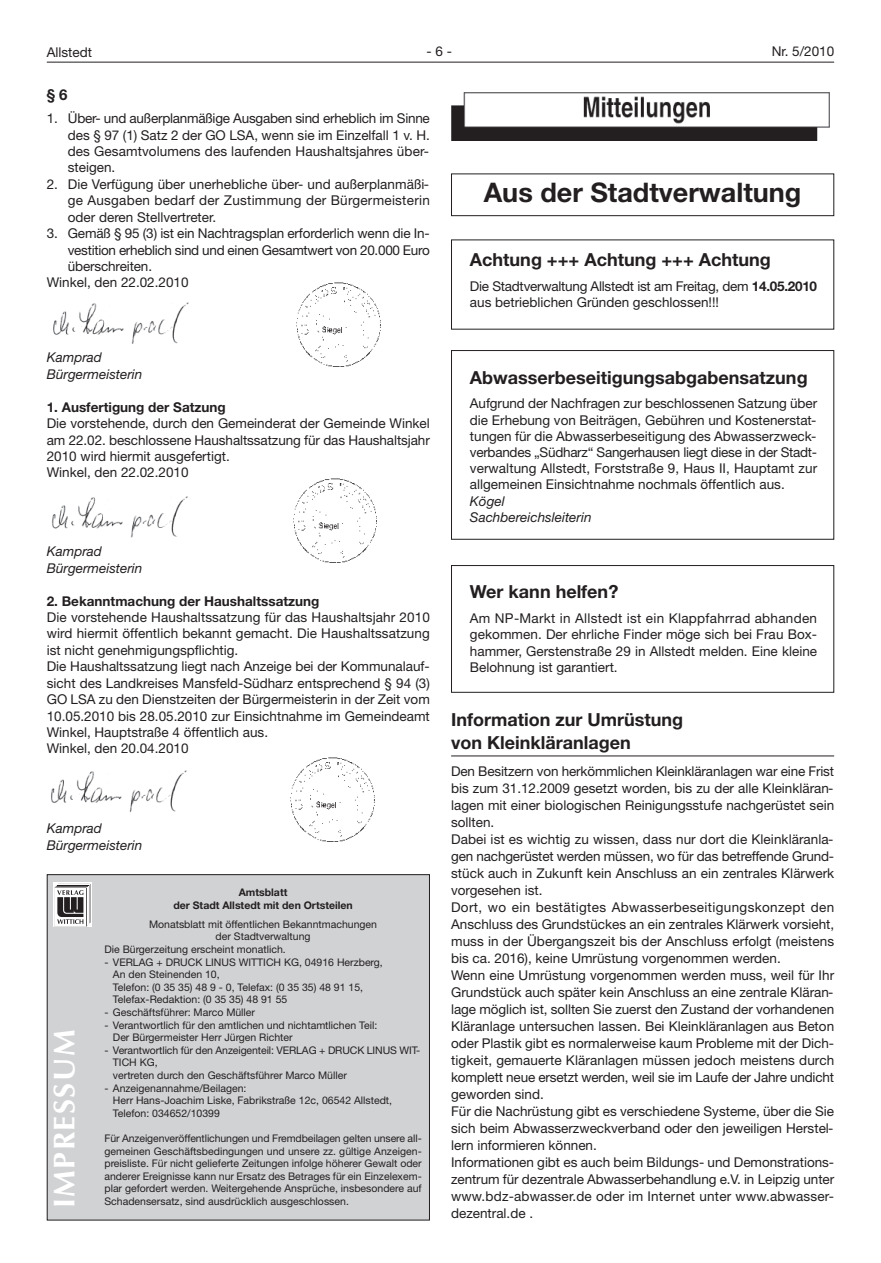
<style>
.page{position:relative;width:881px;height:1263px;background:#fff}
.page>*{position:absolute;margin:0;border:0;box-sizing:border-box;transform-origin:0 0}
.t1{font:700 30px "Optima";letter-spacing:.05em;color:#fff}
.t2{font:700 27px "Helvetica Neue LT";color:#231f20}
.t3{font:700 18px/22.4px "Helvetica Neue LT";color:#231f20}
.t4{font:700 15px "Helvetica Neue LT";color:#231f20}
.t5{font:13.5px/17px "Helvetica Neue LT";color:#231f20;text-align:justify}
.t6{font:13.5px/16.2px "Helvetica Neue LT";letter-spacing:-.02em;color:#231f20}
.t7{font:italic 13.5px/16.5px "Helvetica Neue LT";color:#231f20}
.t8{font:700 13.5px "Helvetica Neue LT";color:#231f20}
.t9{font:10.5px/12.6px "Helvetica Neue LT";color:#231f20}
.t10{font:700 10.5px/12.6px "Helvetica Neue LT";color:#231f20;text-align:center}
.s1{font-weight:700}
</style>
<div class="page">
<div style="left:451px;top:565px;width:382px;height:128px;border:1px solid #231f20"></div>
<div style="left:451px;top:350px;width:382px;height:190px;border:1px solid #231f20"></div>
<hr style="left:47px;top:62px;width:786px;height:1px;background:#231f20">
<img style="left:51px;top:770px;width:136px;height:43px">
<img style="left:51px;top:496px;width:137px;height:42px">
<img style="left:53px;top:302px;width:136px;height:42px">
<img style="left:451px;top:93px;width:378px;height:48px">
<img style="left:290px;top:757px;width:85px;height:85px">
<img style="left:293px;top:478px;width:84px;height:85px">
<img style="left:296px;top:282px;width:85px;height:85px">
<div style="left:47px;top:875px;width:382px;height:345px;background:#d1d2d4"></div>
<div style="left:47px;top:874px;width:382px;height:346px;border:1px solid #231f20"></div>
<svg style="left:53px;top:882px;width:38px;height:45px"></svg>
<svg style="left:54px;top:884px;width:37px;height:43px;background:#a09f9f"></svg>
<div style="left:451px;top:174px;width:382px;height:42px;border:1px solid #231f20"></div>
<hr style="left:451px;top:755px;width:382px;height:1px;background:#231f20">
<p class="t5" style="left:47px;top:45px;width:47px">Allstedt</p>
<p class="t5" style="left:426px;top:44px;width:27px">-6-</p>
<p class="t5" style="left:771px;top:44px;width:64px">Nr. 5/2010</p>
<p class="t4" style="left:47px;top:89px;width:22px">§ 6</p>
<p class="t5" style="left:68px;top:111px;width:363px;line-height:16.5px;text-indent:-21px">1. Über- und außerplanmäßige Ausgaben sind erheblich im Sinne des § 97 (1) Satz 2 der GO LSA, wenn sie im Einzelfall 1 v. H. des Gesamtvolumens des laufenden Haushaltsjahres über&shy;steigen.</p>
<p class="t5" style="left:68px;top:177px;width:363px;line-height:16.5px;text-indent:-21px">2. Die Verfügung über unerhebliche über- und außerplanmäßi&shy;ge Ausgaben bedarf der Zustimmung der Bürgermeisterin oder deren Stellvertreter.</p>
<p class="t5" style="left:47px;top:226px;width:384px">3. Gemäß § 95 (3) ist ein Nachtragsplan erforderlich wenn die In-</p>
<p class="t6" style="left:68px;top:243px;width:363px">vestition erheblich sind und einen Gesamtwert von 20.000 Euro</p>
<p class="t5" style="left:68px;top:259px;width:86px">überschreiten.</p>
<p class="t5" style="left:47px;top:275px;width:143px">Winkel, den 22.02.2010</p>
<h2 class="t2" style="left:483px;top:182px;width:319px">Aus der Stadtverwaltung</h2>
<h3 class="t3" style="left:470px;top:250px;width:302px">Achtung +++ Achtung +++ Achtung</h3>
<p class="t6" style="left:470px;top:279px;width:348px">Die Stadtverwaltung Allstedt ist am Freitag, dem <span class="s1">14.05.2010 </span>aus betrieblichen Gründen geschlossen!!!</p>
<p class="t7" style="left:47px;top:351px;width:97px">Kamprad<br>Bürgermeisterin</p>
<p class="t8" style="left:47px;top:402px;width:180px">1. Ausfertigung der Satzung</p>
<p class="t5" style="left:47px;top:416px;width:384px;line-height:16.5px;text-align:left">Die vorstehende, durch den Gemeinderat der Gemeinde Winkel am 22.02. beschlossene Haushaltssatzung für das Haushaltsjahr 2010 wird hiermit ausgefertigt.<br>Winkel, den 22.02.2010</p>
<p class="t7" style="left:47px;top:544px;width:97px">Kamprad<br>Bürgermeisterin</p>
<p class="t8" style="left:47px;top:596px;width:274px">2. Bekanntmachung der Haushaltssatzung</p>
<p class="t5" style="left:47px;top:610px;width:384px;line-height:16.5px;text-align:left">Die vorstehende Haushaltssatzung für das Haushaltsjahr 2010 wird hiermit öffentlich bekannt gemacht. Die Haushaltssatzung ist nicht genehmigungspflichtig.<br>Die Haushaltssatzung liegt nach Anzeige bei der Kommunalauf&shy;sicht des Landkreises Mansfeld-Südharz entsprechend § 94 (3)<br>GO LSA zu den Dienstzeiten der Bürgermeisterin in der Zeit vom 10.05.2010 bis 28.05.2010 zur Einsichtnahme im Gemeindeamt Winkel, Hauptstraße 4 öffentlich aus.<br>Winkel, den 20.04.2010</p>
<p class="t7" style="left:47px;top:822px;width:97px">Kamprad<br>Bürgermeisterin</p>
<h1 class="t1" style="left:52px;top:1208px;width:180px;rotate:-90deg">IMPRESSUM</h1>
<p class="t10" style="left:173px;top:887px;width:181px">Amtsblatt<br>der Stadt Allstedt mit den Ortsteilen</p>
<p class="t9" style="left:149px;top:919px;width:229px">Monatsblatt mit öffentlichen Bekanntmachungen</p>
<p class="t9" style="left:215px;top:931px;width:96px">der Stadtverwaltung</p>
<p class="t9" style="left:104px;top:944px;width:183px">Die Bürgerzeitung erscheint monatlich.</p>
<p class="t9" style="left:113px;top:956px;width:271px;text-indent:-9px">- VERLAG + DRUCK LINUS WITTICH KG, 04916 Herzberg, An den Steinenden 10,<br>Telefon: (0 35 35) 48 9 - 0, Telefax: (0 35 35) 48 91 15, Telefax-Redaktion: (0 35 35) 48 91 55</p>
<p class="t9" style="left:104px;top:1007px;width:152px">- Geschäftsführer: Marco Müller</p>
<p class="t9" style="left:113px;top:1019px;width:266px;text-indent:-9px">- Verantwortlich für den amtlichen und nichtamtlichen Teil:<br>Der Bürgermeister Herr Jürgen Richter</p>
<p class="t9" style="left:113px;top:1045px;width:309px;text-indent:-9px">- Verantwortlich für den Anzeigenteil: VERLAG + DRUCK LINUS WIT-<br>TICH KG,<br>vertreten durch den Geschäftsführer Marco Müller</p>
<p class="t9" style="left:113px;top:1082px;width:281px;text-indent:-9px">- Anzeigenannahme/Beilagen:<br>Herr Hans-Joachim Liske, Fabrikstraße 12c, 06542 Allstedt,<br>Telefon: 034652/10399</p>
<p class="t9" style="left:104px;top:1133px;width:319px;text-align:justify">Für Anzeigenveröffentlichungen und Fremdbeilagen gelten unsere all&shy;gemeinen Geschäftsbedingungen und unsere zz. gültige Anzeigen&shy;preisliste. Für nicht gelieferte Zeitungen infolge höherer Gewalt oder anderer Ereignisse kann nur Ersatz des Betrages für ein Einzelexem&shy;plar gefordert werden. Weitergehende Ansprüche, insbesondere auf Schadensersatz, sind ausdrücklich ausgeschlossen.</p>
<h3 class="t3" style="left:470px;top:368px;width:339px">Abwasserbeseitigungsabgabensatzung</h3>
<p class="t5" style="left:470px;top:397px;width:348px;line-height:16.2px">Aufgrund der Nachfragen zur beschlossenen Satzung über die Erhebung von Beiträgen, Gebühren und Kostenerstat&shy;tungen für die Abwasserbeseitigung des Abwasserzweck&shy;verbandes „Südharz“ Sangerhausen liegt diese in der Stadt&shy;verwaltung Allstedt, Forststraße 9, Haus II, Hauptamt zur allgemeinen Einsichtnahme nochmals öffentlich aus.</p>
<p class="t7" style="left:470px;top:494px;width:123px">Kögel<br>Sachbereichsleiterin</p>
<h3 class="t3" style="left:470px;top:582px;width:150px">Wer kann helfen?</h3>
<p class="t5" style="left:470px;top:611px;width:348px;line-height:16.2px">Am NP-Markt in Allstedt ist ein Klappfahrrad abhanden gekommen. Der ehrliche Finder möge sich bei Frau Box&shy;hammer, Gerstenstraße 29 in Allstedt melden. Eine kleine Belohnung ist garantiert.</p>
<h3 class="t3" style="left:451px;top:710px;width:233px">Information zur Umrüstung von Kleinkläranlagen</h3>
<p class="t5" style="left:451px;top:764px;width:384px;text-align:left">Den Besitzern von herkömmlichen Kleinkläranlagen war eine Frist bis zum 31.12.2009 gesetzt worden, bis zu der alle Kleinkläran&shy;lagen mit einer biologischen Reinigungsstufe nachgerüstet sein sollten.<br>Dabei ist es wichtig zu wissen, dass nur dort die Kleinkläranla&shy;gen nachgerüstet werden müssen, wo für das betreffende Grund&shy;stück auch in Zukunft kein Anschluss an ein zentrales Klärwerk vorgesehen ist.<br>Dort, wo ein bestätigtes Abwasserbeseitigungskonzept den Anschluss des Grundstückes an ein zentrales Klärwerk vorsieht, muss in der Übergangszeit bis der Anschluss erfolgt (meistens bis ca. 2016), keine Umrüstung vorgenommen werden.<br>Wenn eine Umrüstung vorgenommen werden muss, weil für Ihr Grundstück auch später kein Anschluss an eine zentrale Kläran&shy;lage möglich ist, sollten Sie zuerst den Zustand der vorhandenen Kläranlage untersuchen lassen. Bei Kleinkläranlagen aus Beton oder Plastik gibt es normalerweise kaum Probleme mit der Dich&shy;tigkeit, gemauerte Kläranlagen müssen jedoch meistens durch komplett neue ersetzt werden, weil sie im Laufe der Jahre undicht geworden sind.<br>Für die Nachrüstung gibt es verschiedene Systeme, über die Sie sich beim Abwasserzweckverband oder den jeweiligen Herstel&shy;lern informieren können.<br>Informationen gibt es auch beim Bildungs- und Demonstrations&shy;zentrum für dezentrale Abwasserbehandlung e.V. in Leipzig unter www.bdz-abwasser.de oder im Internet unter www.abwasser&shy;dezentral.de .</p>
</div>
